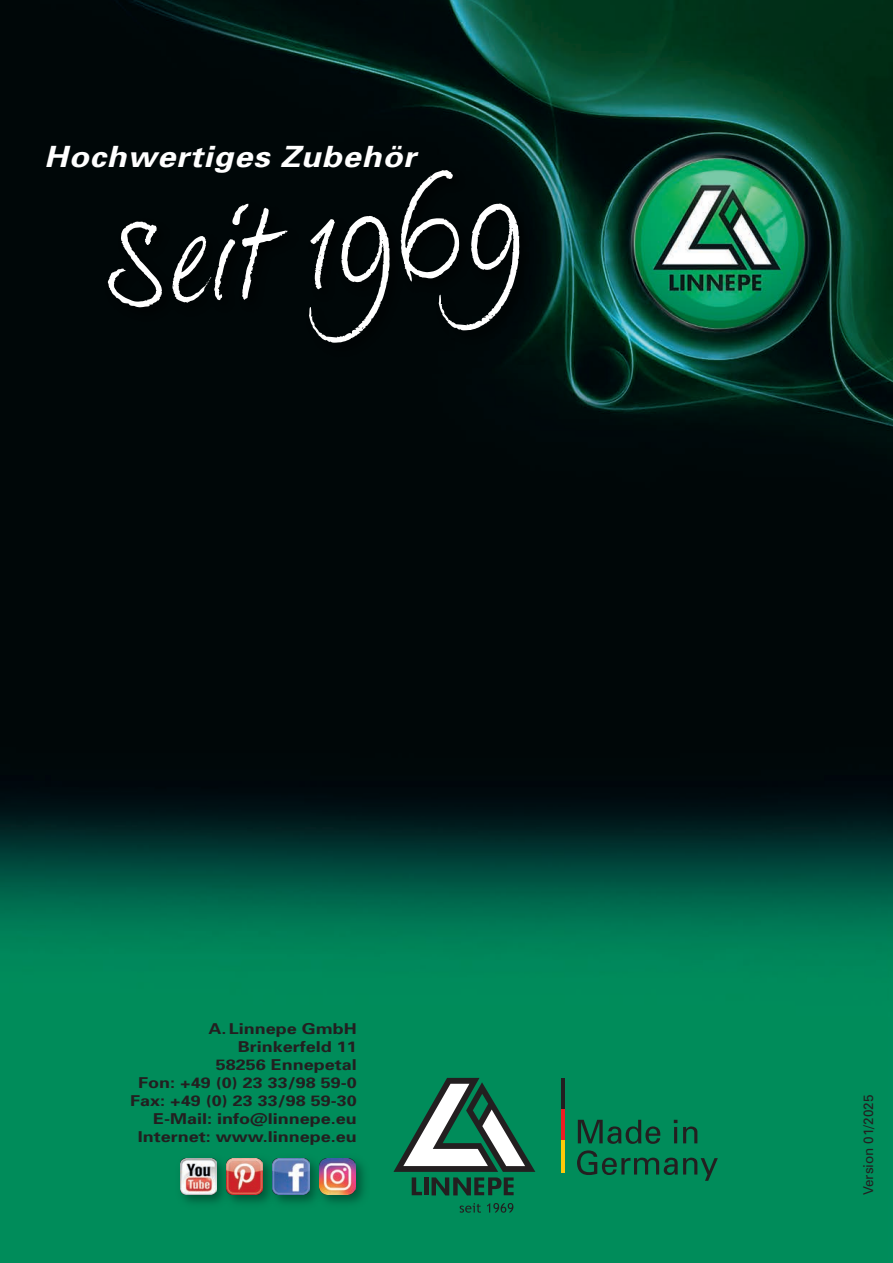
<style>
.page{position:relative;width:893px;height:1263px;background:#fff}
.page>*{position:absolute;margin:0;border:0;box-sizing:border-box;transform-origin:0 0}
.t1{font:136.35px "Brandy BF";color:#fff;scale:.89 1}
.t2{font:italic 700 29.25px "Univers";color:#fff;scale:1.12 1}
.t3{font:700 15px "Univers";color:#231f20;scale:1.2 1}
.t4{font:13.5px "Univers";color:#231f20}
</style>
<div class="page">
<img style="left:0;top:0;width:893px;height:557px">
<img style="left:0;top:557px;width:893px;height:706px">
<svg style="left:578px;top:1120px;width:82px;height:24px;background:#0c6444"></svg>
<hr style="left:674px;top:1127px;width:3px;height:16px;background:#231f20">
<svg style="left:683px;top:1126px;width:14px;height:17px"></svg>
<svg style="left:577px;top:1150px;width:141px;height:31px;background:#07734d"></svg>
<svg style="left:393px;top:1078px;width:142px;height:117px"></svg>
<svg style="left:460px;top:1203px;width:21px;height:10px"></svg>
<svg style="left:487px;top:1203px;width:26px;height:10px"></svg>
<hr style="left:561px;top:1078px;width:4px;height:33px;background:#231f20">
<hr style="left:561px;top:1110px;width:4px;height:32px;background:#ee1d23">
<hr style="left:561px;top:1141px;width:4px;height:32px;background:#feca0a">
<img style="left:57px;top:83px;width:633px;height:337px">
<img style="left:172px;top:1151px;width:46px;height:62px">
<img style="left:180px;top:1159px;width:36px;height:36px">
<img style="left:218px;top:1151px;width:47px;height:62px">
<img style="left:226px;top:1159px;width:37px;height:36px">
<img style="left:265px;top:1151px;width:46px;height:62px">
<img style="left:273px;top:1159px;width:36px;height:36px">
<img style="left:311px;top:1151px;width:62px;height:62px">
<img style="left:319px;top:1159px;width:37px;height:36px">
<p class="t2" style="left:44px;top:146px;width:339px">Hochwertiges Zubehör</p>
<p class="t1" style="left:102px;top:204px;width:469px;rotate:-5deg">Seit 1969</p>
<p class="t3" style="left:209px;top:1023px;width:125px">A. Linnepe GmbH</p>
<p class="t3" style="left:238px;top:1041px;width:101px">Brinkerfeld 11</p>
<p class="t3" style="left:216px;top:1059px;width:119px">58256 Ennepetal</p>
<p class="t3" style="left:138px;top:1077px;width:184px">Fon: +49 (0) 23 33/98 59-0</p>
<p class="t3" style="left:130px;top:1095px;width:190px">Fax: +49 (0) 23 33/98 59-30</p>
<p class="t3" style="left:153px;top:1113px;width:171px">E-Mail: info@linnepe.eu</p>
<p class="t3" style="left:138px;top:1131px;width:184px">Internet: www.linnepe.eu</p>
<p class="t4" style="left:863px;top:1195px;width:102px;rotate:-90deg">Version 01/2025</p>
</div>
